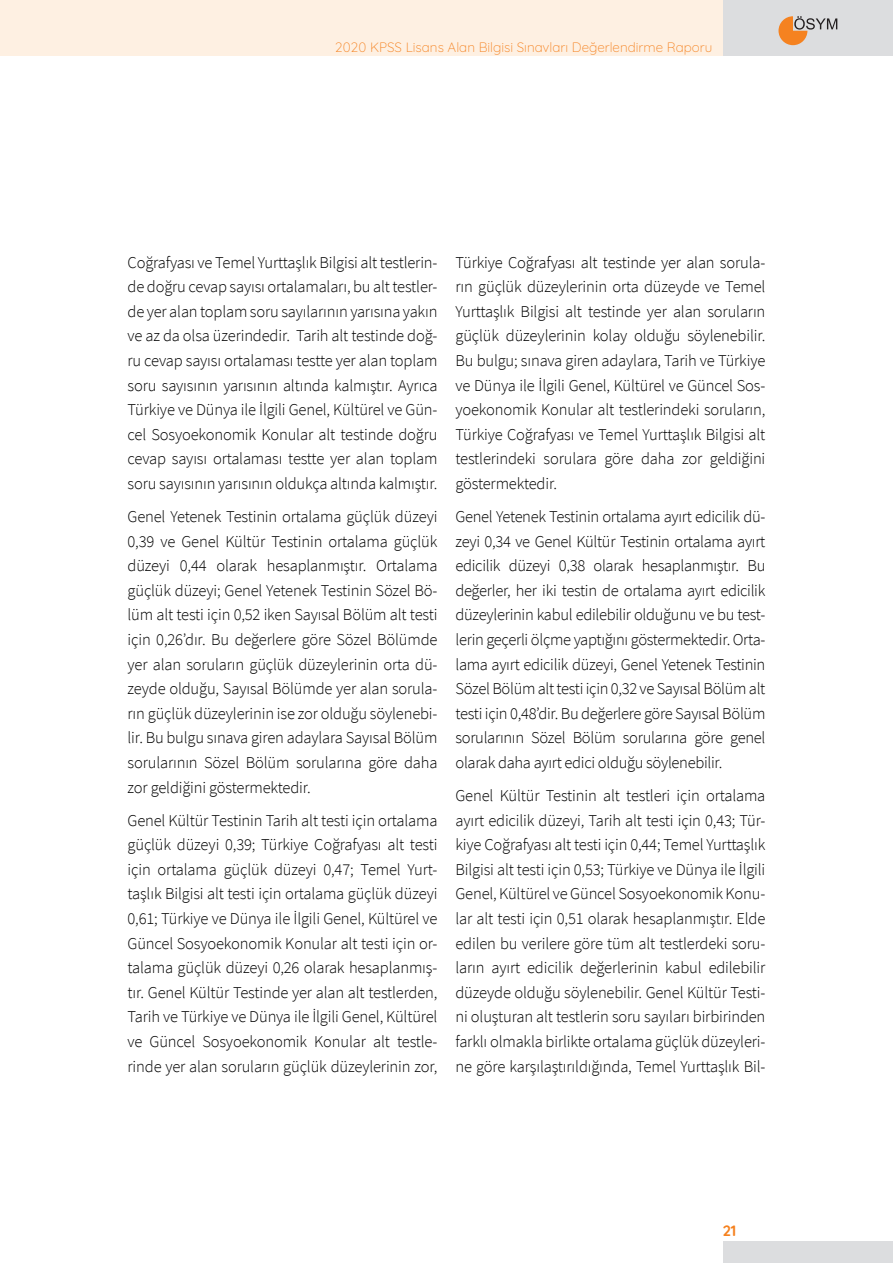
<style>
.page{position:relative;width:893px;height:1263px;background:#fff}
.page>*{position:absolute;margin:0;border:0;box-sizing:border-box;transform-origin:0 0}
.t1{font:300 16.5px/24.6px "Source Sans Pro";letter-spacing:-.01em;color:#000;text-align:justify}
.t2{font:700 15px "Quicksand";color:#f58220}
.t3{font:300 13.5px "Quicksand";color:#f58220}
</style>
<div class="page">
<div style="left:0;top:0;width:723px;height:56px;background:#fef0e2"></div>
<div style="left:723px;top:1242px;width:170px;height:21px;background:#dcdddf"></div>
<div style="left:723px;top:0;width:170px;height:56px;background:#dcdddf"></div>
<svg style="left:778px;top:16px;width:59px;height:29px"></svg>
<p class="t3" style="left:335px;top:37px;width:379px">2020 KPSS Lisans Alan Bilgisi Sınavları Değerlendirme Raporu</p>
<p class="t1" style="left:128px;top:250px;width:311px">Coğrafyası ve Temel Yurttaşlık Bilgisi alt testlerin&shy;de doğru cevap sayısı ortalamaları, bu alt testler&shy;de yer alan toplam soru sayılarının yarısına yakın ve az da olsa üzerindedir. Tarih alt testinde doğ&shy;ru cevap sayısı ortalaması testte yer alan toplam soru sayısının yarısının altında kalmıştır. Ayrıca Türkiye ve Dünya ile İlgili Genel, Kültürel ve Gün&shy;cel Sosyoekonomik Konular alt testinde doğru cevap sayısı ortalaması testte yer alan toplam soru sayısının yarısının oldukça altında kalmıştır.</p>
<p class="t1" style="left:128px;top:504px;width:311px">Genel Yetenek Testinin ortalama güçlük düzeyi 0,39 ve Genel Kültür Testinin ortalama güçlük düzeyi 0,44 olarak hesaplanmıştır. Ortalama güçlük düzeyi; Genel Yetenek Testinin Sözel Bö&shy;lüm alt testi için 0,52 iken Sayısal Bölüm alt testi için 0,26’dır. Bu değerlere göre Sözel Bölümde yer alan soruların güçlük düzeylerinin orta dü&shy;zeyde olduğu, Sayısal Bölümde yer alan sorula&shy;rın güçlük düzeylerinin ise zor olduğu söylenebi&shy;lir. Bu bulgu sınava giren adaylara Sayısal Bölüm sorularının Sözel Bölüm sorularına göre daha zor geldiğini göstermektedir.</p>
<p class="t1" style="left:128px;top:808px;width:311px">Genel Kültür Testinin Tarih alt testi için ortalama güçlük düzeyi 0,39; Türkiye Coğrafyası alt testi için ortalama güçlük düzeyi 0,47; Temel Yurt&shy;taşlık Bilgisi alt testi için ortalama güçlük düzeyi 0,61; Türkiye ve Dünya ile İlgili Genel, Kültürel ve Güncel Sosyoekonomik Konular alt testi için or&shy;talama güçlük düzeyi 0,26 olarak hesaplanmış&shy;tır. Genel Kültür Testinde yer alan alt testlerden, Tarih ve Türkiye ve Dünya ile İlgili Genel, Kültürel ve Güncel Sosyoekonomik Konular alt testle&shy;rinde yer alan soruların güçlük düzeylerinin zor,</p>
<p class="t1" style="left:455px;top:250px;width:311px">Türkiye Coğrafyası alt testinde yer alan sorula&shy;rın güçlük düzeylerinin orta düzeyde ve Temel Yurttaşlık Bilgisi alt testinde yer alan soruların güçlük düzeylerinin kolay olduğu söylenebilir.<br>Bu bulgu; sınava giren adaylara, Tarih ve Türkiye ve Dünya ile İlgili Genel, Kültürel ve Güncel Sos&shy;yoekonomik Konular alt testlerindeki soruların, Türkiye Coğrafyası ve Temel Yurttaşlık Bilgisi alt testlerindeki sorulara göre daha zor geldiğini göstermektedir.</p>
<p class="t1" style="left:455px;top:504px;width:311px">Genel Yetenek Testinin ortalama ayırt edicilik dü&shy;zeyi 0,34 ve Genel Kültür Testinin ortalama ayırt edicilik düzeyi 0,38 olarak hesaplanmıştır. Bu değerler, her iki testin de ortalama ayırt edicilik düzeylerinin kabul edilebilir olduğunu ve bu test&shy;lerin geçerli ölçme yaptığını göstermektedir. Orta&shy;lama ayırt edicilik düzeyi, Genel Yetenek Testinin Sözel Bölüm alt testi için 0,32 ve Sayısal Bölüm alt testi için 0,48’dir. Bu değerlere göre Sayısal Bölüm sorularının Sözel Bölüm sorularına göre genel olarak daha ayırt edici olduğu söylenebilir.</p>
<p class="t1" style="left:455px;top:783px;width:311px">Genel Kültür Testinin alt testleri için ortalama ayırt edicilik düzeyi, Tarih alt testi için 0,43; Tür&shy;kiye Coğrafyası alt testi için 0,44; Temel Yurttaşlık Bilgisi alt testi için 0,53; Türkiye ve Dünya ile İlgili Genel, Kültürel ve Güncel Sosyoekonomik Konu&shy;lar alt testi için 0,51 olarak hesaplanmıştır. Elde edilen bu verilere göre tüm alt testlerdeki soru&shy;ların ayırt edicilik değerlerinin kabul edilebilir düzeyde olduğu söylenebilir. Genel Kültür Testi&shy;ni oluşturan alt testlerin soru sayıları birbirinden farklı olmakla birlikte ortalama güçlük düzeyleri&shy;ne göre karşılaştırıldığında, Temel Yurttaşlık Bil-</p>
<p class="t2" style="left:723px;top:1218px;width:15px">21</p>
</div>
